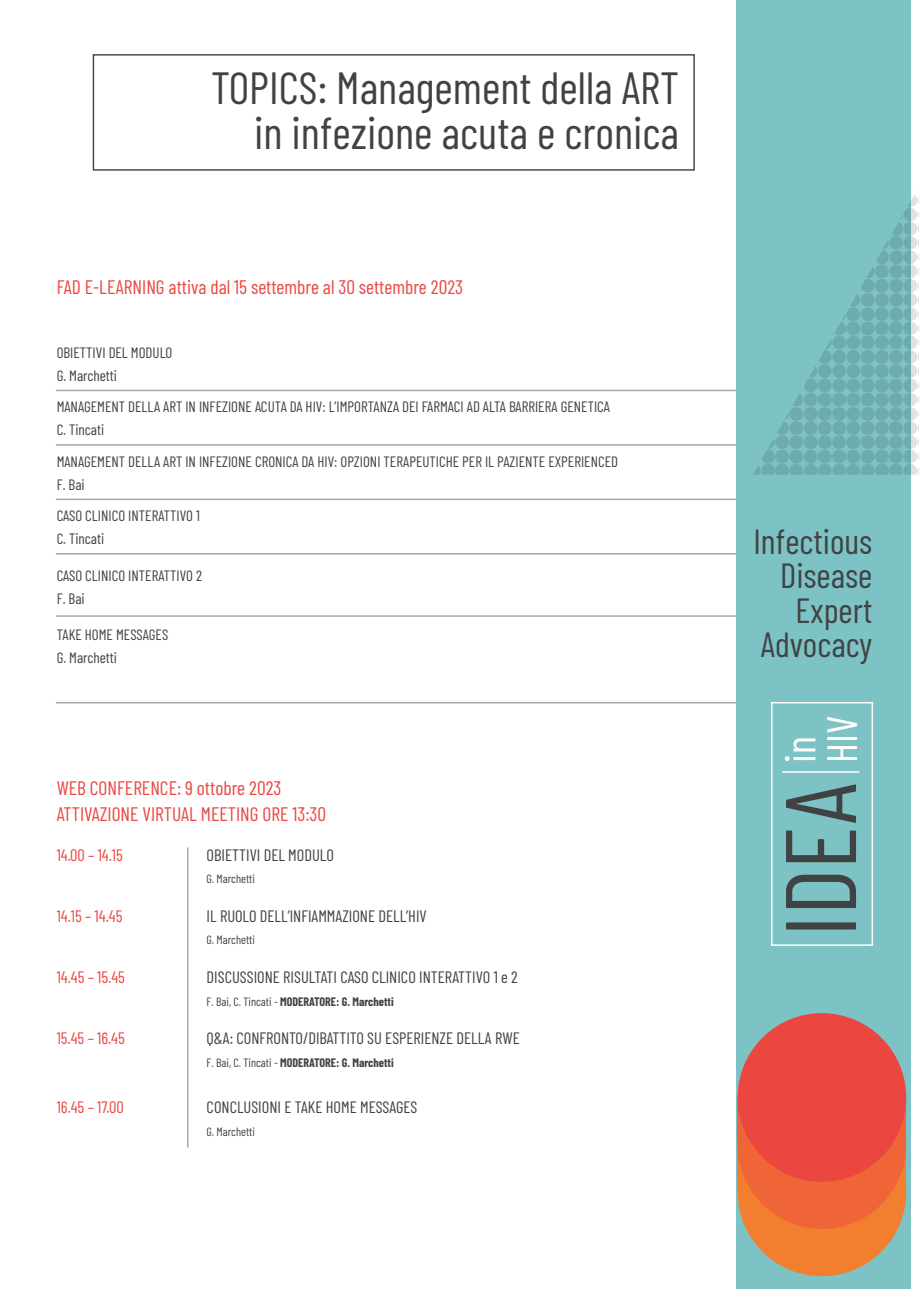
<style>
.page{position:relative;width:919px;height:1289px;background:#fff}
.page>*{position:absolute;margin:0;border:0;box-sizing:border-box;transform-origin:0 0}
.t1{font:99.9px "Barlow Condensed";color:#414243}
.t2{font:45px/45px "Barlow Condensed";color:#414243;text-align:right}
.t3{font:42.3px/41.7px "Barlow Condensed";color:#fff}
.t4{font:34.8px/34.3px "Barlow Condensed";color:#414243;text-align:right}
.t5{font:19.5px/25.5px "Barlow Condensed";color:#eb4740}
.t6{font:16.5px "Barlow Condensed";color:#414243}
.t7{font:16.5px "Barlow Condensed";color:#eb4740}
.t8{font:15px/23px "Barlow Condensed";color:#414243}
.t9{font:700 12px "Barlow Condensed";color:#414243}
.t10{font:12px "Barlow Condensed";color:#414243}
.s1{font-weight:400}
</style>
<div class="page">
<hr style="left:56px;top:390px;width:828px;height:1px;background:#a8a9ad">
<hr style="left:56px;top:444px;width:828px;height:1px;background:#a8a9ad">
<hr style="left:56px;top:498px;width:828px;height:2px;background:#a8a9ad">
<hr style="left:56px;top:553px;width:828px;height:1px;background:#a8a9ad">
<hr style="left:56px;top:615px;width:828px;height:2px;background:#a8a9ad">
<hr style="left:56px;top:702px;width:828px;height:1px;background:#a8a9ad">
<div style="left:736px;top:0;width:175px;height:1288px;background:#7dc2c4"></div>
<svg style="left:753px;top:187px;width:166px;height:288px"></svg>
<hr style="left:187px;top:847px;width:1px;height:300px;background:#a8a9ad">
<div style="left:93px;top:54px;width:601px;height:117px;border:1px solid #414243"></div>
<div style="left:737px;top:1107px;width:169px;height:169px;background:#f27e2f;border-radius:50%"></div>
<div style="left:737px;top:1135px;width:169px;height:54px;background:#f27e2f"></div>
<div style="left:737px;top:1060px;width:169px;height:168px;background:#ef6538;border-radius:50%"></div>
<div style="left:737px;top:1096px;width:169px;height:45px;background:#ef6538"></div>
<div style="left:737px;top:1013px;width:169px;height:168px;background:#eb4740;border-radius:50%"></div>
<div style="left:771px;top:702px;width:102px;height:243px;border:2px solid #fff"></div>
<hr style="left:782px;top:771px;width:77px;height:1px;background:#fff">
<h2 class="t2" style="left:211px;top:62px;width:469px">TOPICS: Management della ART in infezione acuta e cronica</h2>
<h3 class="t5" style="left:57px;top:273px;width:408px">FAD E-LEARNING attiva dal 15 settembre al 30 settembre 2023</h3>
<p class="t8" style="left:57px;top:340px;width:117px">OBIETTIVI DEL MODULO<br>G. Marchetti</p>
<p class="t8" style="left:57px;top:394px;width:555px">MANAGEMENT DELLA ART IN INFEZIONE ACUTA DA HIV: L’IMPORTANZA DEI FARMACI AD ALTA BARRIERA GENETICA<br>C. Tincati</p>
<p class="t8" style="left:57px;top:449px;width:563px">MANAGEMENT DELLA ART IN INFEZIONE CRONICA DA HIV: OPZIONI TERAPEUTICHE PER IL PAZIENTE EXPERIENCED<br>F. Bai</p>
<p class="t8" style="left:57px;top:503px;width:145px">CASO CLINICO INTERATTIVO 1<br>C. Tincati</p>
<p class="t8" style="left:57px;top:563px;width:147px">CASO CLINICO INTERATTIVO 2<br>F. Bai</p>
<p class="t8" style="left:57px;top:622px;width:113px">TAKE HOME MESSAGES<br>G. Marchetti</p>
<h3 class="t5" style="left:57px;top:774px;width:271px">WEB CONFERENCE: 9 ottobre 2023<br>ATTIVAZIONE VIRTUAL MEETING ORE 13:30</h3>
<p class="t7" style="left:57px;top:842px;width:68px">14.00 – 14.15</p>
<p class="t6" style="left:207px;top:842px;width:129px">OBIETTIVI DEL MODULO</p>
<p class="t10" style="left:207px;top:870px;width:50px">G. Marchetti</p>
<p class="t7" style="left:57px;top:904px;width:67px">14.15 – 14.45</p>
<p class="t6" style="left:207px;top:904px;width:222px">IL RUOLO DELL’INFIAMMAZIONE DELL’HIV</p>
<p class="t10" style="left:207px;top:931px;width:50px">G. Marchetti</p>
<p class="t7" style="left:57px;top:965px;width:70px">14.45 – 15.45</p>
<p class="t6" style="left:207px;top:965px;width:313px">DISCUSSIONE RISULTATI CASO CLINICO INTERATTIVO 1 e 2</p>
<p class="t9" style="left:207px;top:992px;width:188px"><span class="s1">F. Bai, C. Tincati -</span> MODERATORE: G. Marchetti</p>
<p class="t7" style="left:57px;top:1026px;width:70px">15.45 – 16.45</p>
<p class="t6" style="left:207px;top:1026px;width:314px">Q&amp;A: CONFRONTO/DIBATTITO SU ESPERIENZE DELLA RWE</p>
<p class="t9" style="left:207px;top:1054px;width:188px"><span class="s1">F. Bai, C. Tincati -</span> MODERATORE: G. Marchetti</p>
<p class="t7" style="left:57px;top:1095px;width:69px">16.45 – 17.00</p>
<p class="t6" style="left:207px;top:1095px;width:212px">CONCLUSIONI E TAKE HOME MESSAGES</p>
<p class="t10" style="left:207px;top:1122px;width:50px">G. Marchetti</p>
<h3 class="t4" style="left:753px;top:521px;width:120px">Infectious<br>Disease<br>Expert<br>Advocacy</h3>
<h3 class="t3" style="left:776px;top:763px;width:49px;rotate:-90deg">in<br>HIV</h3>
<h1 class="t1" style="left:748px;top:936px;width:155px;rotate:-90deg">IDEA</h1>
</div>
